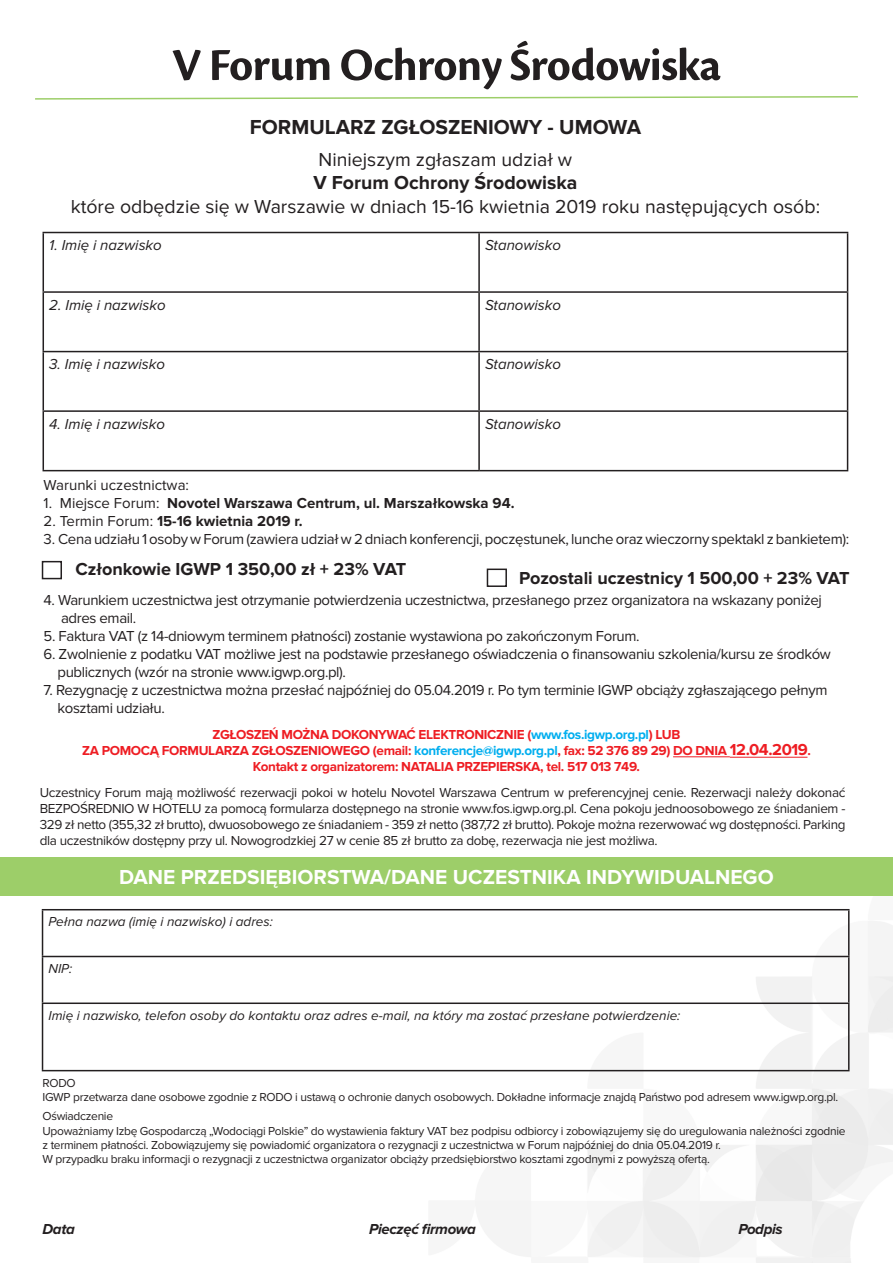
<style>
.page{position:relative;width:893px;height:1263px;background:#fff}
.page>*{position:absolute;margin:0;border:0;box-sizing:border-box;transform-origin:0 0}
.t1{font:700 21px "Proxima Nova";color:#fff}
.t2{font:700 21px "Proxima Nova";color:#231f20}
.t3{font:19.5px "Proxima Nova";color:#231f20}
.t4{font:700 19.5px "Proxima Nova";color:#231f20}
.t5{font:700 18px "Proxima Nova";color:#231f20}
.t6{font:15px/18px "Proxima Nova";letter-spacing:-.025em;color:#231f20}
.t7{font:italic 15px "Proxima Nova";color:#231f20}
.t8{font:700 15px "Proxima Nova";color:#231f20}
.t9{font:italic 700 15px "Proxima Nova";letter-spacing:-.025em;color:#231f20}
.t10{font:15px "Proxima Nova";color:#231f20}
.t11{font:13.5px/16.2px "Proxima Nova";letter-spacing:-.025em;color:#231f20;text-align:justify}
.t12{font:700 13.5px/16.2px "Proxima Nova";letter-spacing:-.025em;color:#ee1d23;text-align:center}
.t13{font:italic 13.5px "Proxima Nova";color:#231f20}
.t14{font:12px/14.4px "Proxima Nova";letter-spacing:-.025em;color:#231f20}
.s1{font-weight:400}
.s2{color:#00aeef}
.s3{font-size:16.5px}
</style>
<div class="page">
<hr style="left:43px;top:232px;width:436px;height:1px;background:#231f20">
<hr style="left:43px;top:233px;width:1px;height:58px;background:#231f20">
<hr style="left:479px;top:232px;width:369px;height:1px;background:#231f20">
<hr style="left:478px;top:233px;width:2px;height:58px;background:#231f20">
<hr style="left:847px;top:233px;width:1px;height:58px;background:#231f20">
<hr style="left:43px;top:291px;width:436px;height:2px;background:#231f20">
<hr style="left:43px;top:293px;width:1px;height:58px;background:#231f20">
<hr style="left:479px;top:291px;width:369px;height:2px;background:#231f20">
<hr style="left:478px;top:293px;width:2px;height:58px;background:#231f20">
<hr style="left:847px;top:293px;width:1px;height:58px;background:#231f20">
<hr style="left:43px;top:351px;width:436px;height:1px;background:#231f20">
<hr style="left:43px;top:352px;width:1px;height:58px;background:#231f20">
<hr style="left:479px;top:351px;width:369px;height:1px;background:#231f20">
<hr style="left:478px;top:352px;width:2px;height:58px;background:#231f20">
<hr style="left:847px;top:352px;width:1px;height:58px;background:#231f20">
<hr style="left:43px;top:410px;width:436px;height:2px;background:#231f20">
<hr style="left:43px;top:412px;width:1px;height:58px;background:#231f20">
<hr style="left:479px;top:410px;width:369px;height:2px;background:#231f20">
<hr style="left:478px;top:412px;width:2px;height:58px;background:#231f20">
<hr style="left:847px;top:412px;width:1px;height:58px;background:#231f20">
<hr style="left:43px;top:470px;width:436px;height:1px;background:#231f20">
<hr style="left:479px;top:470px;width:369px;height:1px;background:#231f20">
<div style="left:0;top:857px;width:893px;height:39px;background:#9dce69"></div>
<hr style="left:42px;top:909px;width:807px;height:1px;background:#231f20">
<hr style="left:42px;top:910px;width:1px;height:46px;background:#231f20">
<hr style="left:848px;top:910px;width:1px;height:46px;background:#231f20">
<hr style="left:42px;top:956px;width:807px;height:1px;background:#231f20">
<hr style="left:42px;top:957px;width:1px;height:45px;background:#231f20">
<hr style="left:848px;top:957px;width:1px;height:45px;background:#231f20">
<hr style="left:42px;top:1002px;width:807px;height:2px;background:#231f20">
<hr style="left:42px;top:1004px;width:1px;height:66px;background:#231f20">
<hr style="left:848px;top:1004px;width:1px;height:66px;background:#231f20">
<hr style="left:42px;top:1070px;width:807px;height:1px;background:#231f20">
<hr style="left:673px;top:756px;width:57px;height:1px;background:#ee1d23">
<hr style="left:730px;top:757px;width:77px;height:1px;background:#ee1d23">
<svg style="left:35px;top:96px;width:823px;height:4px"></svg>
<div style="left:42px;top:561px;width:20px;height:18px;border:2px solid #231f20"></div>
<div style="left:487px;top:568px;width:20px;height:19px;border:2px solid #231f20"></div>
<svg style="left:173px;top:50px;width:28px;height:30px"></svg>
<svg style="left:212px;top:50px;width:118px;height:30px"></svg>
<svg style="left:341px;top:48px;width:161px;height:41px"></svg>
<svg style="left:511px;top:41px;width:209px;height:40px"></svg>
<h1 class="t2" style="left:250px;top:114px;width:393px">FORMULARZ ZGŁOSZENIOWY - UMOWA</h1>
<h2 class="t3" style="left:319px;top:148px;width:255px">Niniejszym zgłaszam udział w</h2>
<h2 class="t4" style="left:313px;top:172px;width:265px">V Forum Ochrony Środowiska</h2>
<h2 class="t3" style="left:71px;top:195px;width:751px">które odbędzie się w Warszawie w dniach 15-16 kwietnia 2019 roku następujących osób:</h2>
<p class="t7" style="left:49px;top:237px;width:114px">1. Imię i nazwisko</p>
<p class="t7" style="left:485px;top:237px;width:78px">Stanowisko</p>
<p class="t7" style="left:49px;top:297px;width:118px">2. Imię i nazwisko</p>
<p class="t7" style="left:485px;top:297px;width:78px">Stanowisko</p>
<p class="t7" style="left:49px;top:356px;width:117px">3. Imię i nazwisko</p>
<p class="t7" style="left:485px;top:356px;width:78px">Stanowisko</p>
<p class="t7" style="left:49px;top:416px;width:117px">4. Imię i nazwisko</p>
<p class="t7" style="left:485px;top:416px;width:78px">Stanowisko</p>
<p class="t10" style="left:44px;top:476px;width:147px">Warunki uczestnictwa:</p>
<p class="t8" style="left:44px;top:494px;width:472px"><span class="s1">1. Miejsce Forum:</span> Novotel Warszawa Centrum, ul. Marszałkowska 94.</p>
<p class="t8" style="left:44px;top:512px;width:260px"><span class="s1">2. Termin Forum:</span> 15-16 kwietnia 2019 r.</p>
<p class="t6" style="left:44px;top:530px;width:807px">3. Cena udziału 1 osoby w Forum (zawiera udział w 2 dniach konferencji, poczęstunek, lunche oraz wieczorny spektakl z bankietem):</p>
<p class="t5" style="left:75px;top:559px;width:332px">Członkowie IGWP 1 350,00 zł + 23% VAT</p>
<p class="t5" style="left:519px;top:567px;width:332px">Pozostali uczestnicy 1 500,00 + 23% VAT</p>
<p class="t6" style="left:61px;top:591px;width:762px;text-indent:-17px">4. Warunkiem uczestnictwa jest otrzymanie potwierdzenia uczestnictwa, przesłanego przez organizatora na wskazany poniżej adres email.</p>
<p class="t6" style="left:44px;top:627px;width:598px">5. Faktura VAT (z 14-dniowym terminem płatności) zostanie wystawiona po zakończonym Forum.</p>
<p class="t6" style="left:58px;top:645px;width:775px;text-indent:-14px">6. Zwolnienie z podatku VAT możliwe jest na podstawie przesłanego oświadczenia o finansowaniu szkolenia/kursu ze środków publicznych (wzór na stronie www.igwp.org.pl).</p>
<p class="t6" style="left:58px;top:681px;width:771px;text-indent:-14px">7. Rezygnację z uczestnictwa można przesłać najpóźniej do 05.04.2019 r. Po tym terminie IGWP obciąży zgłaszającego pełnym kosztami udziału.</p>
<p class="t12" style="left:82px;top:726px;width:730px">ZGŁOSZEŃ MOŻNA DOKONYWAĆ ELEKTRONICZNIE (<span class="s2">www.fos.igwp.org.pl</span>) LUB<br>ZA POMOCĄ FORMULARZA ZGŁOSZENIOWEGO (email: <span class="s2">konferencje@igwp.org.pl</span>, fax: 52 376 89 29) DO DNIA <span class="s3">12.04.2019</span>.<br>Kontakt z organizatorem: NATALIA PRZEPIERSKA, tel. 517 013 749.</p>
<p class="t11" style="left:40px;top:784px;width:807px">Uczestnicy Forum mają możliwość rezerwacji pokoi w hotelu Novotel Warszawa Centrum w preferencyjnej cenie. Rezerwacji należy dokonać BEZPOŚREDNIO W HOTELU za pomocą formularza dostępnego na stronie www.fos.igwp.org.pl. Cena pokoju jednoosobowego ze śniadaniem - 329 zł netto (355,32 zł brutto), dwuosobowego ze śniadaniem - 359 zł netto (387,72 zł brutto). Pokoje można rezerwować wg dostępności. Parking dla uczestników dostępny przy ul. Nowogrodzkiej 27 w cenie 85 zł brutto za dobę, rezerwacja nie jest możliwa.</p>
<h1 class="t1" style="left:119px;top:865px;width:656px">DANE PRZEDSIĘBIORSTWA/DANE UCZESTNIKA INDYWIDUALNEGO</h1>
<p class="t13" style="left:49px;top:914px;width:226px">Pełna nazwa (imię i nazwisko) i adres:</p>
<p class="t13" style="left:49px;top:961px;width:25px">NIP:</p>
<p class="t13" style="left:49px;top:1008px;width:633px">Imię i nazwisko, telefon osoby do kontaktu oraz adres e-mail, na który ma zostać przesłane potwierdzenie:</p>
<p class="t14" style="left:43px;top:1076px;width:797px">RODO<br>IGWP przetwarza dane osobowe zgodnie z RODO i ustawą o ochronie danych osobowych. Dokładne informacje znajdą Państwo pod adresem www.igwp.org.pl.</p>
<p class="t14" style="left:43px;top:1109px;width:805px">Oświadczenie<br>Upoważniamy Izbę Gospodarczą „Wodociągi Polskie” do wystawienia faktury VAT bez podpisu odbiorcy i zobowiązujemy się do uregulowania należności zgodnie z terminem płatności. Zobowiązujemy się powiadomić organizatora o rezygnacji z uczestnictwa w Forum najpóźniej do dnia 05.04.2019 r.<br>W przypadku braku informacji o rezygnacji z uczestnictwa organizator obciąży przedsiębiorstwo kosztami zgodnymi z powyższą ofertą.</p>
<p class="t9" style="left:43px;top:1221px;width:34px">Data</p>
<p class="t9" style="left:369px;top:1221px;width:108px">Pieczęć firmowa</p>
<p class="t9" style="left:738px;top:1221px;width:46px">Podpis</p>
</div>
